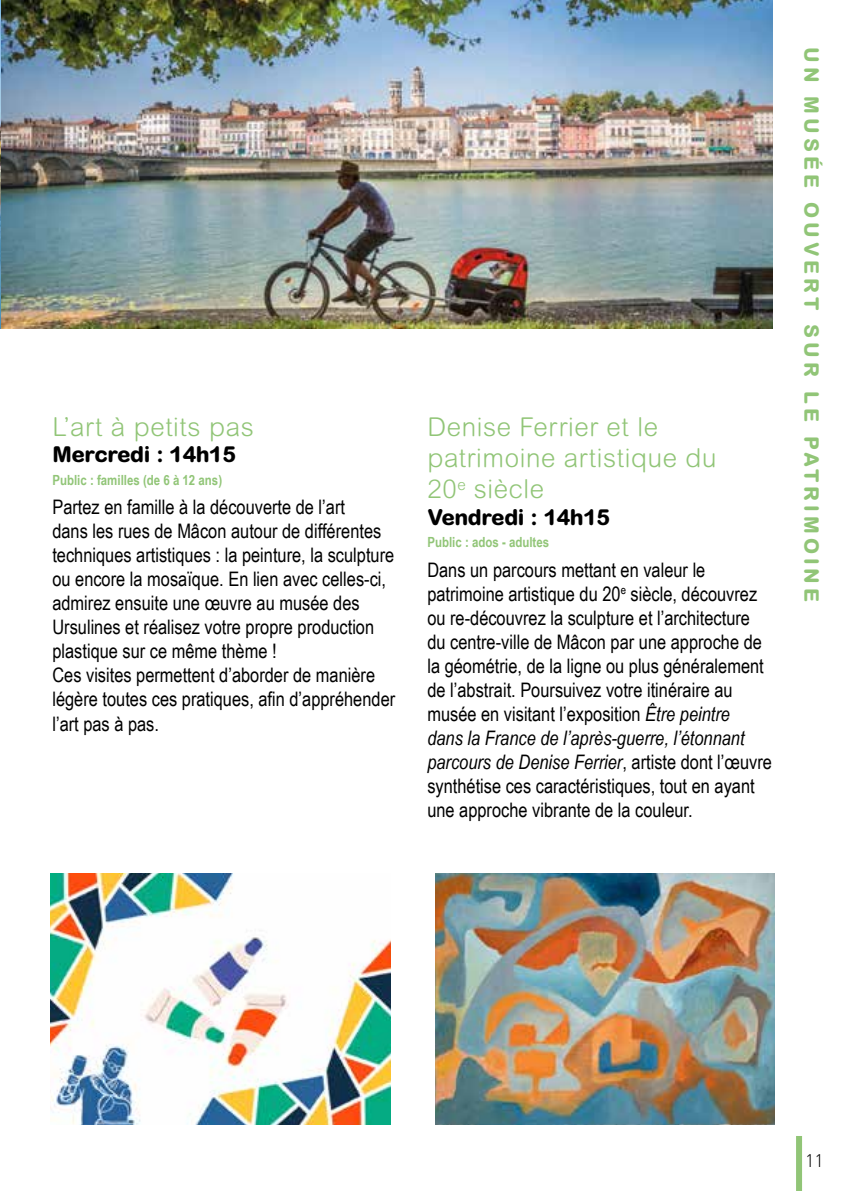
<style>
.page{position:relative;width:842px;height:1191px;background:#fff}
.page>*{position:absolute;margin:0;border:0;box-sizing:border-box;transform-origin:0 0}
.t1{font:300 26px/31.2px "Arial Rounded MT Std";letter-spacing:.025em;color:#91c577}
.t2{font:800 22px "Arial Rounded MT Std";letter-spacing:-.02em;color:#000}
.t3{font:20px/24px "Arial Narrow";color:#000}
.t4{font:800 20px "Arial Rounded MT Std";letter-spacing:.2em;color:#91c577}
.t5{font:300 18px "DINOT";color:#000}
.t6{font:700 14px "Arial Narrow";color:#91c577}
.s1{font-style:italic}
</style>
<div class="page">
<img style="left:0;top:0;width:772px;height:329px">
<div style="left:796px;top:1136px;width:6px;height:55px;background:#91c577"></div>
<img style="left:51px;top:873px;width:339px;height:251px">
<img style="left:435px;top:873px;width:340px;height:251px">
<h1 class="t1" style="left:52px;top:411px;width:203px">L’art à petits pas</h1>
<p class="t2" style="left:52px;top:441px;width:185px">Mercredi : 14h15</p>
<p class="t6" style="left:52px;top:469px;width:171px">Public : familles (de 6 à 12 ans)</p>
<p class="t3" style="left:52px;top:494px;width:344px">Partez en famille à la découverte de l’art<br>dans les rues de Mâcon autour de différentes techniques artistiques : la peinture, la sculpture ou encore la mosaïque. En lien avec celles-ci, admirez ensuite une œuvre au musée des Ursulines et réalisez votre propre production plastique sur ce même thème !<br>Ces visites permettent d’aborder de manière légère toutes ces pratiques, afin d’appréhender l’art pas à pas.</p>
<h1 class="t1" style="left:427px;top:411px;width:291px">Denise Ferrier et le patrimoine artistique du<br>20<sup>e</sup> siècle</h1>
<p class="t2" style="left:427px;top:503px;width:184px">Vendredi : 14h15</p>
<p class="t6" style="left:427px;top:531px;width:123px">Public : ados - adultes</p>
<p class="t3" style="left:427px;top:557px;width:346px">Dans un parcours mettant en valeur le patrimoine artistique du 20<sup>e</sup> siècle, découvrez ou re-découvrez la sculpture et l’architecture du centre-ville de Mâcon par une approche de la géométrie, de la ligne ou plus généralement de l’abstrait. Poursuivez votre itinéraire au musée en visitant l’exposition <span class="s1">Être peintre<br>dans la France de l’après-guerre, l’étonnant parcours de Denise Ferrier</span>, artiste dont l’œuvre synthétise ces caractéristiques, tout en ayant une approche vibrante de la couleur.</p>
<p class="t4" style="left:823px;top:47px;width:556px;rotate:90deg">UN MUSÉE OUVERT SUR LE PATRIMOINE</p>
<p class="t5" style="left:805px;top:1146px;width:20px">11</p>
</div>
